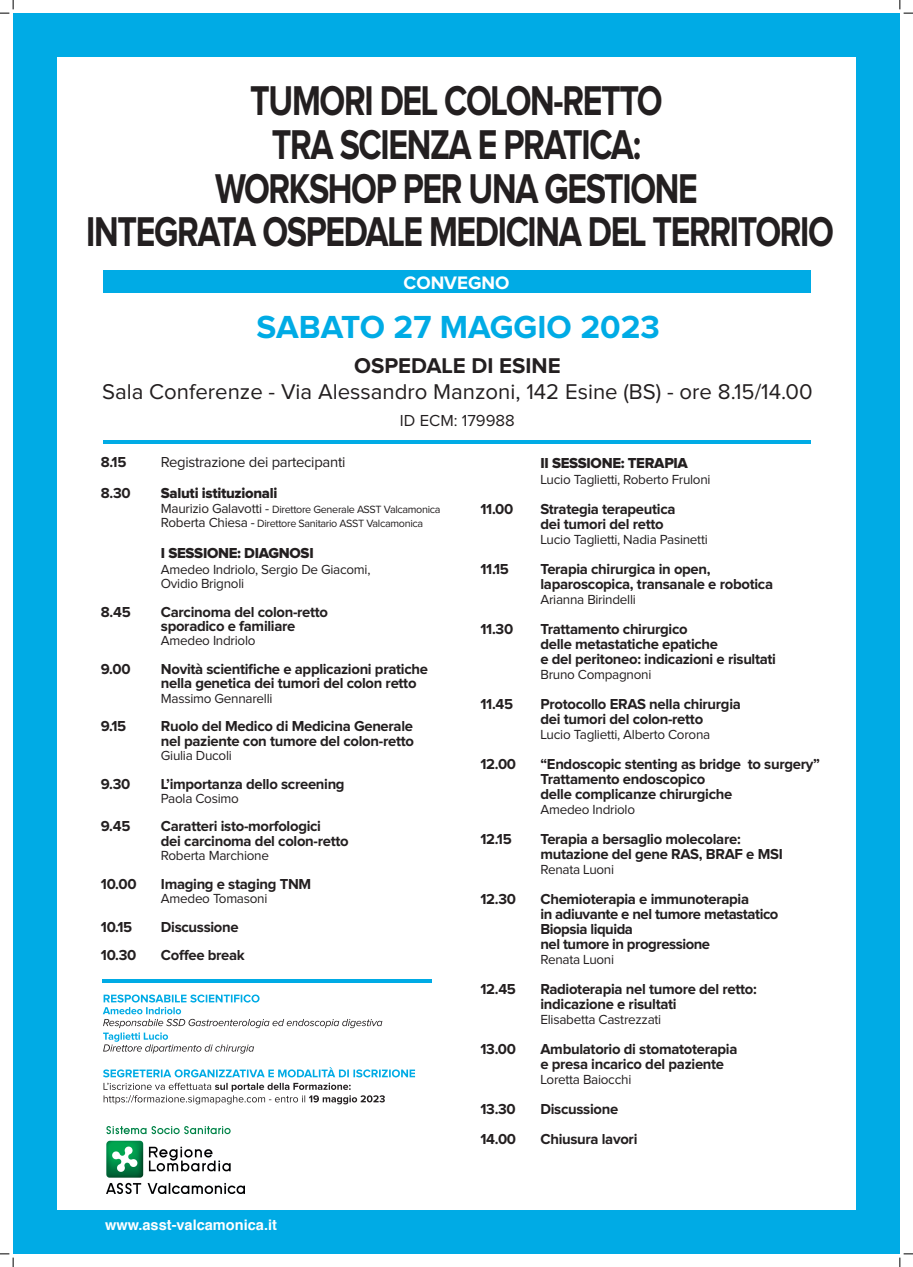
<style>
.page{position:relative;width:913px;height:1267px;background:#fff}
.page>*{position:absolute;margin:0;border:0;box-sizing:border-box;transform-origin:0 0}
.t1{font:700 43.12px/43.8px "Proxima Nova";letter-spacing:-.04em;color:#231f20;text-align:center;scale:.78 1}
.t2{font:700 33.06px "Proxima Nova";color:#00abe5}
.t3{font:22.19px "Proxima Nova";color:#231f20}
.t4{font:700 22.19px "Proxima Nova";color:#231f20}
.t5{font:700 18.69px "Proxima Nova";color:#fff}
.t6{font:16.56px "Proxima Nova";color:#231f20}
.t7{font:700 15px/15px "Proxima Nova";letter-spacing:-.02em;color:#231f20}
.t8{font:15px "Proxima Nova Extrabld";letter-spacing:-.02em;color:#231f20}
.t9{font:15px "Proxima Nova";letter-spacing:-.02em;color:#231f20}
.t10{font:700 14.56px "Helvetica";color:#fff}
.t11{font:13.62px/14.3px "Proxima Nova";letter-spacing:-.02em;color:#231f20}
.t12{font:10.88px/14.3px "Proxima Nova";letter-spacing:-.03em;color:#231f20}
.s1{font-size:13.62px}
</style>
<div class="page">
<div style="left:13px;top:13px;width:886px;height:1240px;background:linear-gradient(to right,#04ace5,#07ade6)"></div>
<div style="left:57px;top:57px;width:798px;height:1152px;background:#fff"></div>
<div style="left:103px;top:270px;width:706px;height:22px;background:#00abe5"></div>
<img style="left:107px;top:1126px;width:137px;height:67px">
<svg style="left:103px;top:1067px;width:312px;height:37px"></svg>
<svg style="left:103px;top:994px;width:279px;height:59px"></svg>
<svg style="left:103px;top:979px;width:329px;height:3px"></svg>
<hr style="left:103px;top:440px;width:706px;height:3px;background:#00abe5">
<svg style="left:0;top:0;width:14px;height:14px"></svg>
<svg style="left:0;top:1253px;width:14px;height:13px"></svg>
<svg style="left:899px;top:0;width:13px;height:14px"></svg>
<svg style="left:899px;top:1253px;width:13px;height:13px"></svg>
<h1 class="t1" style="left:86px;top:81px;width:959px">TUMORI DEL COLON-RETTO<br>TRA SCIENZA E PRATICA:<br>WORKSHOP PER UNA GESTIONE<br>INTEGRATA OSPEDALE MEDICINA DEL TERRITORIO</h1>
<p class="t5" style="left:403px;top:274px;width:107px">CONVEGNO</p>
<h2 class="t2" style="left:256px;top:311px;width:405px">SABATO 27 MAGGIO 2023</h2>
<h3 class="t4" style="left:354px;top:355px;width:208px">OSPEDALE DI ESINE</h3>
<h3 class="t3" style="left:102px;top:382px;width:712px">Sala Conferenze - Via Alessandro Manzoni, 142 Esine (BS) - ore 8.15/14.00</h3>
<p class="t6" style="left:400px;top:412px;width:116px">ID ECM: 179988</p>
<p class="t7" style="left:101px;top:455px;width:27px">8.15</p>
<p class="t9" style="left:161px;top:455px;width:186px">Registrazione dei partecipanti</p>
<p class="t7" style="left:101px;top:486px;width:31px">8.30</p>
<p class="t8" style="left:161px;top:486px;width:118px">Saluti istituzionali</p>
<p class="t12" style="left:161px;top:502px;width:281px"><span class="s1">Maurizio Galavotti -</span> Direttore Generale ASST Valcamonica<br><span class="s1">Roberta Chiesa -</span> Direttore Sanitario ASST Valcamonica</p>
<p class="t8" style="left:161px;top:545px;width:154px">I SESSIONE: DIAGNOSI</p>
<p class="t11" style="left:161px;top:562px;width:211px">Amedeo Indriolo, Sergio De Giacomi,<br>Ovidio Brignoli</p>
<p class="t7" style="left:101px;top:605px;width:31px">8.45</p>
<p class="t7" style="left:161px;top:605px;width:169px;line-height:14.3px">Carcinoma del colon-retto sporadico e familiare</p>
<p class="t11" style="left:161px;top:634px;width:96px">Amedeo Indriolo</p>
<p class="t7" style="left:101px;top:662px;width:31px">9.00</p>
<p class="t7" style="left:161px;top:662px;width:268px;line-height:14.3px">Novità scientifiche e applicazioni pratiche nella genetica dei tumori del colon retto</p>
<p class="t11" style="left:161px;top:691px;width:113px">Massimo Gennarelli</p>
<p class="t7" style="left:101px;top:719px;width:27px">9.15</p>
<p class="t7" style="left:161px;top:719px;width:254px;line-height:14.3px">Ruolo del Medico di Medicina Generale nel paziente con tumore del colon-retto</p>
<p class="t11" style="left:161px;top:748px;width:72px">Giulia Ducoli</p>
<p class="t7" style="left:101px;top:776px;width:31px">9.30</p>
<p class="t7" style="left:161px;top:776px;width:185px">L’importanza dello screening</p>
<p class="t11" style="left:161px;top:791px;width:79px">Paola Cosimo</p>
<p class="t7" style="left:101px;top:819px;width:31px">9.45</p>
<p class="t7" style="left:161px;top:820px;width:189px;line-height:14.3px">Caratteri isto-morfologici<br>dei carcinoma del colon-retto</p>
<p class="t11" style="left:161px;top:849px;width:110px">Roberta Marchione</p>
<p class="t7" style="left:101px;top:876px;width:37px">10.00</p>
<p class="t7" style="left:161px;top:876px;width:152px">Imaging e staging TNM</p>
<p class="t11" style="left:161px;top:891px;width:108px">Amedeo Tomasoni</p>
<p class="t7" style="left:101px;top:919px;width:33px">10.15</p>
<p class="t7" style="left:161px;top:919px;width:79px">Discussione</p>
<p class="t7" style="left:101px;top:948px;width:37px">10.30</p>
<p class="t7" style="left:161px;top:948px;width:85px">Coffee break</p>
<p class="t8" style="left:540px;top:455px;width:149px">II SESSIONE: TERAPIA</p>
<p class="t11" style="left:540px;top:473px;width:172px">Lucio Taglietti, Roberto Fruloni</p>
<p class="t7" style="left:480px;top:502px;width:34px">11.00</p>
<p class="t7" style="left:540px;top:502px;width:136px">Strategia terapeutica dei tumori del retto</p>
<p class="t11" style="left:540px;top:533px;width:169px">Lucio Taglietti, Nadia Pasinetti</p>
<p class="t7" style="left:480px;top:562px;width:30px">11.15</p>
<p class="t7" style="left:540px;top:562px;width:234px">Terapia chirurgica in open, laparoscopica, transanale e robotica</p>
<p class="t11" style="left:540px;top:593px;width:97px">Arianna Birindelli</p>
<p class="t7" style="left:480px;top:622px;width:34px">11.30</p>
<p class="t7" style="left:540px;top:622px;width:237px">Trattamento chirurgico<br>delle metastatiche epatiche<br>e del peritoneo: indicazioni e risultati</p>
<p class="t11" style="left:540px;top:668px;width:112px">Bruno Compagnoni</p>
<p class="t7" style="left:480px;top:697px;width:34px">11.45</p>
<p class="t7" style="left:540px;top:697px;width:202px">Protocollo ERAS nella chirurgia dei tumori del colon-retto</p>
<p class="t11" style="left:540px;top:728px;width:171px">Lucio Taglietti, Alberto Corona</p>
<p class="t7" style="left:480px;top:757px;width:37px">12.00</p>
<p class="t7" style="left:540px;top:757px;width:281px">“Endoscopic stenting as bridge to surgery”<br>Trattamento endoscopico<br>delle complicanze chirurgiche</p>
<p class="t11" style="left:540px;top:803px;width:96px">Amedeo Indriolo</p>
<p class="t7" style="left:480px;top:832px;width:33px">12.15</p>
<p class="t7" style="left:540px;top:832px;width:244px">Terapia a bersaglio molecolare: mutazione del gene RAS, BRAF e MSI</p>
<p class="t11" style="left:540px;top:863px;width:75px">Renata Luoni</p>
<p class="t7" style="left:480px;top:892px;width:37px">12.30</p>
<p class="t7" style="left:540px;top:892px;width:239px">Chemioterapia e immunoterapia<br>in adiuvante e nel tumore metastatico<br>Biopsia liquida<br>nel tumore in progressione</p>
<p class="t11" style="left:540px;top:953px;width:75px">Renata Luoni</p>
<p class="t7" style="left:480px;top:982px;width:37px">12.45</p>
<p class="t7" style="left:540px;top:982px;width:218px">Radioterapia nel tumore del retto: indicazione e risultati</p>
<p class="t11" style="left:540px;top:1013px;width:122px">Elisabetta Castrezzati</p>
<p class="t7" style="left:480px;top:1042px;width:37px">13.00</p>
<p class="t7" style="left:540px;top:1042px;width:198px">Ambulatorio di stomatoterapia e presa incarico del paziente</p>
<p class="t11" style="left:540px;top:1073px;width:92px">Loretta Baiocchi</p>
<p class="t7" style="left:480px;top:1102px;width:37px">13.30</p>
<p class="t7" style="left:540px;top:1102px;width:79px">Discussione</p>
<p class="t7" style="left:480px;top:1132px;width:37px">14.00</p>
<p class="t7" style="left:540px;top:1132px;width:98px">Chiusura lavori</p>
<p class="t10" style="left:105px;top:1213px;width:173px">www.asst-valcamonica.it</p>
</div>
